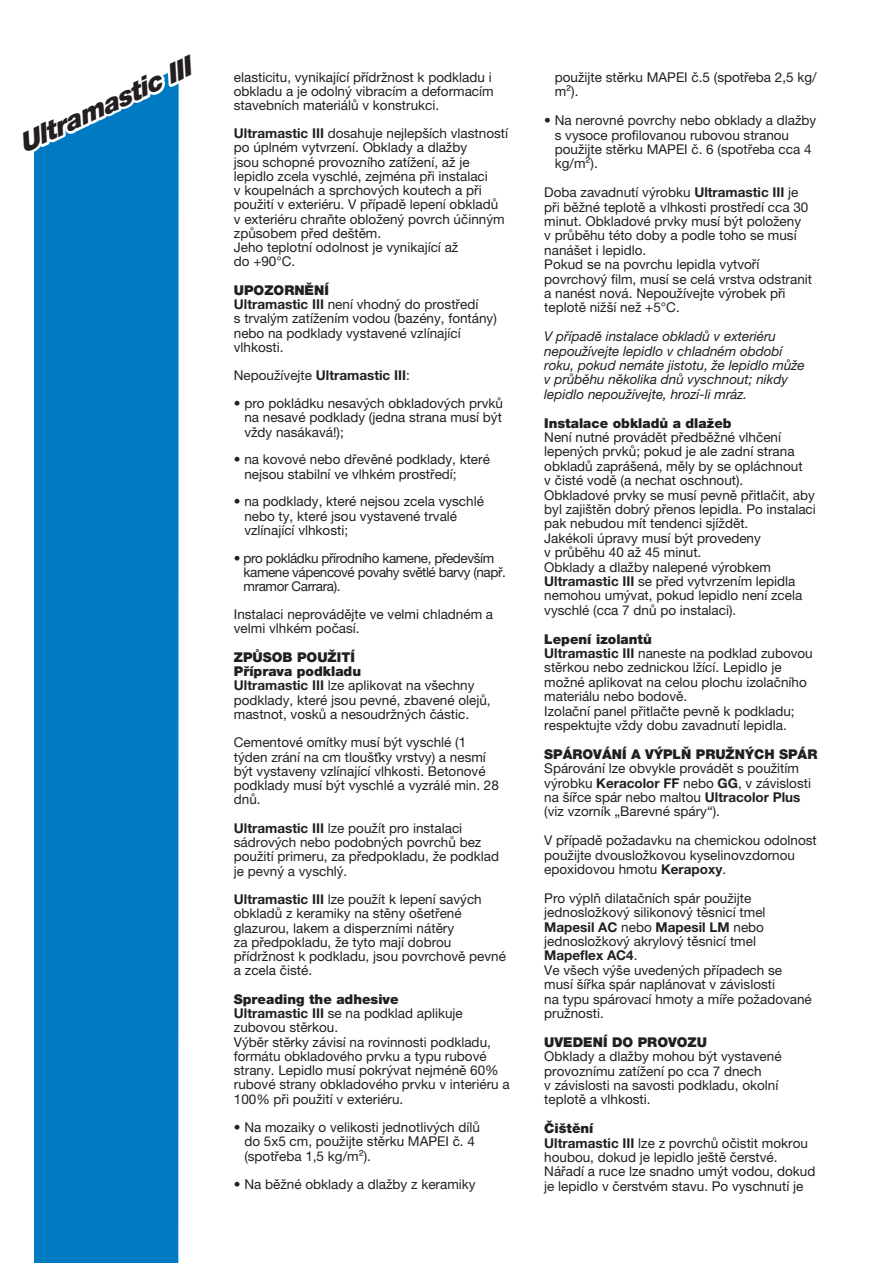
<style>
.page{position:relative;width:893px;height:1263px;background:#fff}
.page>*{position:absolute;margin:0;border:0;box-sizing:border-box;transform-origin:0 0}
.t1{font:italic 900 26.55px "Helvetica Neue LTW1 G";color:#fff}
.Testo_Base{font:13.5px/14.4px "Helvetica Neue LTW1 G";color:#231f20}
.Testo_Base-2{font:italic 13.5px/14.4px "Helvetica Neue LTW1 G";color:#231f20}
.Titoli{font:900 13.5px "Helvetica Neue LTW1 G";color:#231f20}
.Testo_Base-3{font:13.5px/14.2px "Helvetica Neue LTW1 G";letter-spacing:-.03em;color:#231f20}
.Testo_Base-4{font:700 13.5px "Helvetica Neue LTW1 G";color:#231f20}
.s1{font-weight:700}
.s2{font-weight:400}
</style>
<div class="page">
<div style="left:34px;top:68px;width:145px;height:1195px;background:#007ac2"></div>
<p class="t1" style="left:14px;top:130px;width:189px;rotate:-25deg">Ultramastic III</p>
<p class="Testo_Base" style="left:234px;top:70px;width:261px">elasticitu, vynikající přídržnost k podkladu i obkladu a je odolný vibracím a deformacím stavebních materiálů v konstrukci.</p>
<p class="Testo_Base" style="left:234px;top:126px;width:276px"><span class="s1">Ultramastic III</span> dosahuje nejlepších vlastností po úplném vytvrzení. Obklady a dlažby<br>jsou schopné provozního zatížení, až je lepidlo zcela vyschlé, zejména při instalaci<br>v koupelnách a sprchových koutech a při použití v exteriéru. V případě lepení obkladů v exteriéru chraňte obložený povrch účinným způsobem před deštěm.</p>
<p class="Testo_Base" style="left:234px;top:240px;width:226px">Jeho teplotní odolnost je vynikající až do +90°C.</p>
<p class="Titoli" style="left:234px;top:282px;width:96px">UPOZORNĚNÍ</p>
<p class="Testo_Base" style="left:234px;top:297px;width:265px"><span class="s1">Ultramastic III</span> není vhodný do prostředí<br>s trvalým zatížením vodou (bazény, fontány) nebo na podklady vystavené vzlínající vlhkosti.</p>
<p class="Testo_Base-4" style="left:234px;top:367px;width:177px"><span class="s2">Nepoužívejte</span> Ultramastic III<span class="s2">:</span></p>
<p class="Testo_Base" style="left:244px;top:396px;width:260px;text-align:justify;text-indent:-11px">• pro pokládku nesavých obkladových prvků na nesavé podklady (jedna strana musí být vždy nasákavá!);</p>
<p class="Testo_Base" style="left:244px;top:452px;width:247px;text-indent:-11px">• na kovové nebo dřevěné podklady, které nejsou stabilní ve vlhkém prostředí;</p>
<p class="Testo_Base" style="left:244px;top:494px;width:241px;text-indent:-11px">• na podklady, které nejsou zcela vyschlé nebo ty, které jsou vystavené trvalé vzlínající vlhkosti;</p>
<p class="Testo_Base-3" style="left:244px;top:551px;width:264px;text-indent:-10px">• pro pokládku přírodního kamene, především kamene vápencové povahy světlé barvy (např. mramor Carrara).</p>
<p class="Testo_Base" style="left:234px;top:607px;width:261px">Instalaci neprovádějte ve velmi chladném a velmi vlhkém počasí.</p>
<p class="Titoli" style="left:234px;top:649px;width:123px">ZPŮSOB POUŽITÍ</p>
<p class="Titoli" style="left:234px;top:663px;width:129px">Příprava podkladu</p>
<p class="Testo_Base" style="left:234px;top:678px;width:258px"><span class="s1">Ultramastic III</span> lze aplikovat na všechny podklady, které jsou pevné, zbavené olejů, mastnot, vosků a nesoudržných částic.</p>
<p class="Testo_Base" style="left:234px;top:735px;width:267px">Cementové omítky musí být vyschlé (1 týden zrání na cm tloušťky vrstvy) a nesmí být vystaveny vzlínající vlhkosti. Betonové podklady musí být vyschlé a vyzrálé min. 28 dnů.</p>
<p class="Testo_Base" style="left:234px;top:821px;width:267px"><span class="s1">Ultramastic III</span> lze použít pro instalaci sádrových nebo podobných povrchů bez použití primeru, za předpokladu, že podklad je pevný a vyschlý.</p>
<p class="Testo_Base" style="left:234px;top:892px;width:274px"><span class="s1">Ultramastic III</span> lze použít k lepení savých obkladů z keramiky na stěny ošetřené glazurou, lakem a disperzními nátěry<br>za předpokladu, že tyto mají dobrou přídržnost k podkladu, jsou povrchově pevné a zcela čisté.</p>
<p class="Titoli" style="left:234px;top:991px;width:166px">Spreading the adhesive</p>
<p class="Testo_Base" style="left:234px;top:1006px;width:230px"><span class="s1">Ultramastic III</span> se na podklad aplikuje zubovou stěrkou.</p>
<p class="Testo_Base" style="left:234px;top:1034px;width:277px">Výběr stěrky závisí na rovinnosti podkladu, formátu obkladového prvku a typu rubové strany. Lepidlo musí pokrývat nejméně 60% rubové strany obkladového prvku v interiéru a 100% při použití v exteriéru.</p>
<p class="Testo_Base" style="left:244px;top:1120px;width:237px;text-indent:-11px">• Na mozaiky o velikosti jednotlivých dílů do 5x5 cm, použijte stěrku MAPEI č. 4 (spotřeba 1,5 kg/m²).</p>
<p class="Testo_Base" style="left:234px;top:1177px;width:243px">• Na běžné obklady a dlažby z keramiky</p>
<p class="Testo_Base" style="left:555px;top:70px;width:263px">použijte stěrku MAPEI č.5 (spotřeba 2,5 kg/ m²).</p>
<p class="Testo_Base" style="left:555px;top:113px;width:263px;text-indent:-11px">• Na nerovné povrchy nebo obklady a dlažby s vysoce profilovanou rubovou stranou použijte stěrku MAPEI č. 6 (spotřeba cca 4 kg/m²).</p>
<p class="Testo_Base" style="left:544px;top:185px;width:266px">Doba zavadnutí výrobku <span class="s1">Ultramastic III</span> je při běžné teplotě a vlhkosti prostředí cca 30 minut. Obkladové prvky musí být položeny v průběhu této doby a podle toho se musí nanášet i lepidlo.</p>
<p class="Testo_Base" style="left:544px;top:257px;width:269px">Pokud se na povrchu lepidla vytvoří povrchový film, musí se celá vrstva odstranit a nanést nová. Nepoužívejte výrobek při teplotě nižší než +5°C.</p>
<p class="Testo_Base-2" style="left:544px;top:329px;width:262px">V případě instalace obkladů v exteriéru nepoužívejte lepidlo v chladném období roku, pokud nemáte jistotu, že lepidlo může v průběhu několika dnů vyschnout; nikdy lepidlo nepoužívejte, hrozí-li mráz.</p>
<p class="Titoli" style="left:544px;top:415px;width:189px">Instalace obkladů a dlažeb</p>
<p class="Testo_Base" style="left:544px;top:430px;width:260px">Není nutné provádět předběžné vlhčení lepených prvků; pokud je ale zadní strana obkladů zaprášená, měly by se opláchnout v čisté vodě (a nechat oschnout).</p>
<p class="Testo_Base" style="left:544px;top:487px;width:273px;text-align:justify">Obkladové prvky se musí pevně přitlačit, aby byl zajištěn dobrý přenos lepidla. Po instalaci pak nebudou mít tendenci sjíždět.</p>
<p class="Testo_Base" style="left:544px;top:531px;width:218px">Jakékoli úpravy musí být provedeny v průběhu 40 až 45 minut.</p>
<p class="Testo_Base" style="left:544px;top:559px;width:260px">Obklady a dlažby nalepené výrobkem <span class="s1">Ultramastic III</span> se před vytvrzením lepidla nemohou umývat, pokud lepidlo není zcela vyschlé (cca 7 dnů po instalaci).</p>
<p class="Titoli" style="left:544px;top:630px;width:109px">Lepení izolantů</p>
<p class="Testo_Base" style="left:544px;top:646px;width:270px"><span class="s1">Ultramastic III</span> naneste na podklad zubovou stěrkou nebo zednickou lžící. Lepidlo je možné aplikovat na celou plochu izolačního materiálu nebo bodově.</p>
<p class="Testo_Base" style="left:544px;top:703px;width:252px">Izolační panel přitlačte pevně k podkladu; respektujte vždy dobu zavadnutí lepidla.</p>
<p class="Titoli" style="left:544px;top:746px;width:275px">SPÁROVÁNÍ A VÝPLŇ PRUŽNÝCH SPÁR</p>
<p class="Testo_Base" style="left:544px;top:761px;width:268px">Spárování lze obvykle provádět s použitím výrobku <span class="s1">Keracolor FF</span> nebo <span class="s1">GG</span>, v závislosti na šířce spár nebo maltou <span class="s1">Ultracolor Plus </span>(viz vzorník „Barevné spáry“).</p>
<p class="Testo_Base" style="left:544px;top:833px;width:274px">V případě požadavku na chemickou odolnost použijte dvousložkovou kyselinovzdornou epoxidovou hmotu <span class="s1">Kerapoxy</span>.</p>
<p class="Testo_Base" style="left:544px;top:891px;width:223px">Pro výplň dilatačních spár použijte jednosložkový silikonový těsnicí tmel <span class="s1">Mapesil AC</span> nebo <span class="s1">Mapesil LM</span> nebo jednosložkový akrylový těsnicí tmel</p>
<p class="Testo_Base-4" style="left:544px;top:947px;width:95px">Mapeflex AC4<span class="s2">.</span></p>
<p class="Testo_Base" style="left:544px;top:962px;width:269px">Ve všech výše uvedených případech se musí šířka spár naplánovat v závislosti<br>na typu spárovací hmoty a míře požadované pružnosti.</p>
<p class="Titoli" style="left:544px;top:1034px;width:164px">UVEDENÍ DO PROVOZU</p>
<p class="Testo_Base" style="left:544px;top:1049px;width:239px">Obklady a dlažby mohou být vystavené provoznímu zatížení po cca 7 dnech<br>v závislosti na savosti podkladu, okolní teplotě a vlhkosti.</p>
<p class="Titoli" style="left:544px;top:1120px;width:51px">Čištění</p>
<p class="Testo_Base" style="left:544px;top:1135px;width:265px"><span class="s1">Ultramastic III</span> lze z povrchů očistit mokrou houbou, dokud je lepidlo ještě čerstvé.</p>
<p class="Testo_Base" style="left:544px;top:1164px;width:273px">Nářadí a ruce lze snadno umýt vodou, dokud je lepidlo v čerstvém stavu. Po vyschnutí je</p>
</div>
